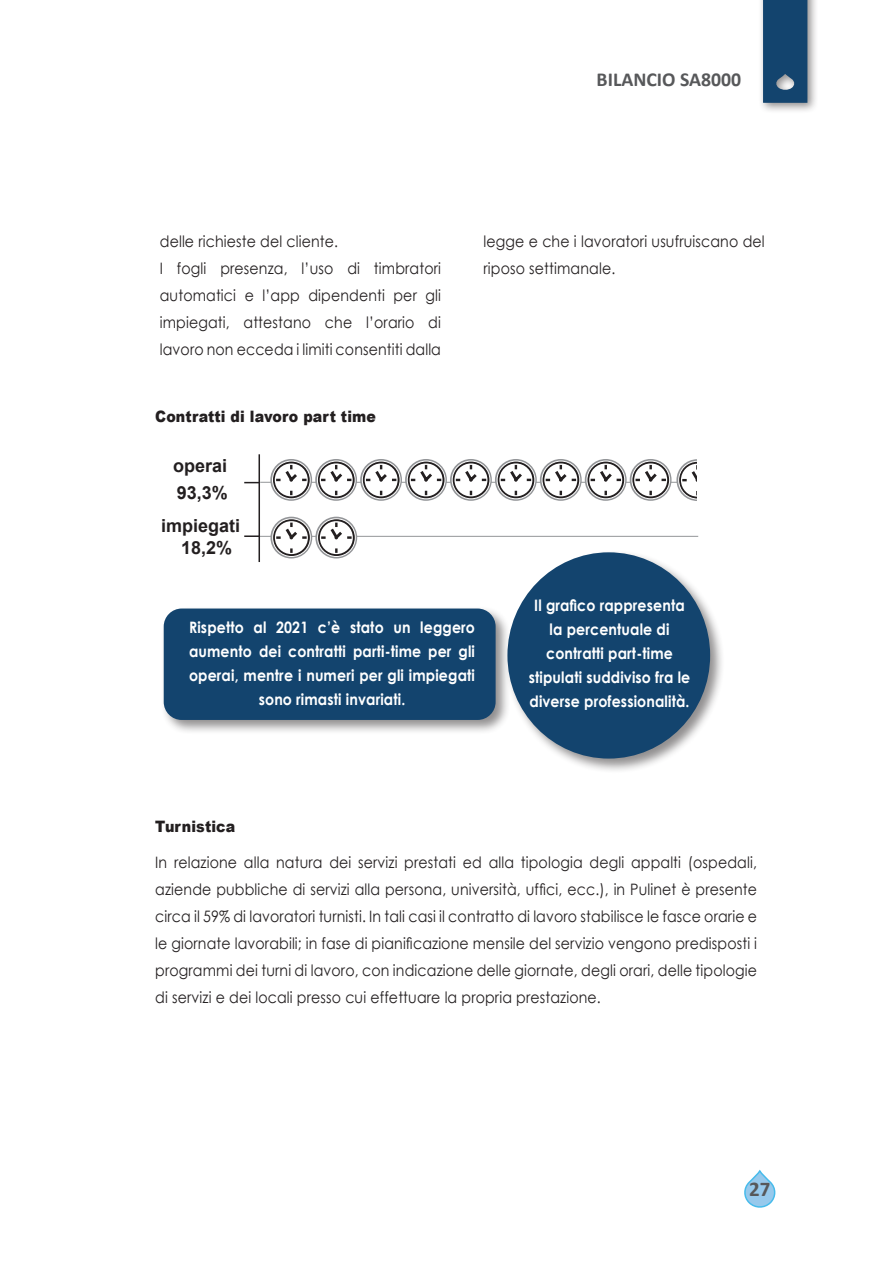
<style>
.page{position:relative;width:893px;height:1263px;background:#fff}
.page>*{position:absolute;margin:0;border:0;box-sizing:border-box;transform-origin:0 0}
.Normale{font:700 21px "Calibri";color:#57585a}
.t1{font:700 19.8px "Calibri";color:#57585a}
.t2{font:700 18px "Arial";color:#231f20}
.Normale-2{font:15.75px/27px "Century Gothic";letter-spacing:.01em;color:#231f20;text-align:justify;scale:.9 1}
.Normale-3{font:700 15.75px/24px "Century Gothic";letter-spacing:.01em;color:#fff;text-align:center;scale:.9 1}
.Normale-4{font:900 15.75px "Arial";letter-spacing:.01em;color:#231f20;scale:.9 1}
</style>
<div class="page">
<div style="left:758px;top:0;width:61px;height:114px;background:#231f20;opacity:.5"></div>
<svg style="left:762px;top:0;width:46px;height:104px;background:#224f75"></svg>
<div style="left:504px;top:549px;width:221px;height:224px;background:#231f20;opacity:.5"></div>
<div style="left:507px;top:552px;width:203px;height:206px;background:#13446e;border-radius:50%"></div>
<hr style="left:259px;top:536px;width:439px;height:1px;background:#939598">
<hr style="left:259px;top:454px;width:1px;height:108px;background:#231f20">
<svg style="left:244px;top:535px;width:15px;height:2px"></svg>
<svg style="left:244px;top:482px;width:15px;height:1px"></svg>
<hr style="left:260px;top:482px;width:450px;height:1px;background:#939598">
<svg style="left:270px;top:459px;width:42px;height:42px"></svg>
<svg style="left:272px;top:461px;width:38px;height:38px"></svg>
<div style="left:272px;top:461px;width:38px;height:38px;border:1px solid #fff;border-radius:50%"></div>
<div style="left:275px;top:463px;width:33px;height:33px;background:#fff;border-radius:50%"></div>
<svg style="left:276px;top:465px;width:31px;height:17px"></svg>
<svg style="left:315px;top:459px;width:42px;height:42px"></svg>
<svg style="left:317px;top:461px;width:38px;height:38px"></svg>
<div style="left:317px;top:461px;width:38px;height:38px;border:1px solid #fff;border-radius:50%"></div>
<div style="left:320px;top:463px;width:33px;height:33px;background:#fff;border-radius:50%"></div>
<svg style="left:321px;top:465px;width:30px;height:17px"></svg>
<svg style="left:360px;top:459px;width:42px;height:42px"></svg>
<svg style="left:362px;top:461px;width:38px;height:38px"></svg>
<div style="left:362px;top:461px;width:38px;height:38px;border:1px solid #fff;border-radius:50%"></div>
<div style="left:365px;top:463px;width:33px;height:33px;background:#fff;border-radius:50%"></div>
<svg style="left:366px;top:465px;width:30px;height:17px"></svg>
<svg style="left:405px;top:459px;width:42px;height:42px"></svg>
<svg style="left:407px;top:461px;width:38px;height:38px"></svg>
<div style="left:407px;top:461px;width:38px;height:38px;border:1px solid #fff;border-radius:50%"></div>
<div style="left:410px;top:463px;width:32px;height:33px;background:#fff;border-radius:50%"></div>
<svg style="left:411px;top:465px;width:30px;height:17px"></svg>
<svg style="left:450px;top:459px;width:42px;height:42px"></svg>
<svg style="left:452px;top:461px;width:38px;height:38px"></svg>
<div style="left:452px;top:461px;width:38px;height:38px;border:1px solid #fff;border-radius:50%"></div>
<div style="left:454px;top:463px;width:33px;height:33px;background:#fff;border-radius:50%"></div>
<svg style="left:456px;top:465px;width:30px;height:17px"></svg>
<svg style="left:495px;top:459px;width:42px;height:42px"></svg>
<svg style="left:497px;top:461px;width:38px;height:38px"></svg>
<div style="left:497px;top:461px;width:38px;height:38px;border:1px solid #fff;border-radius:50%"></div>
<div style="left:499px;top:463px;width:33px;height:33px;background:#fff;border-radius:50%"></div>
<svg style="left:501px;top:465px;width:30px;height:17px"></svg>
<svg style="left:540px;top:459px;width:42px;height:42px"></svg>
<svg style="left:542px;top:461px;width:38px;height:38px"></svg>
<div style="left:542px;top:461px;width:38px;height:38px;border:1px solid #fff;border-radius:50%"></div>
<div style="left:544px;top:463px;width:33px;height:33px;background:#fff;border-radius:50%"></div>
<svg style="left:546px;top:465px;width:30px;height:17px"></svg>
<svg style="left:585px;top:459px;width:42px;height:42px"></svg>
<svg style="left:587px;top:461px;width:38px;height:38px"></svg>
<div style="left:587px;top:461px;width:38px;height:38px;border:1px solid #fff;border-radius:50%"></div>
<div style="left:589px;top:463px;width:33px;height:33px;background:#fff;border-radius:50%"></div>
<svg style="left:604px;top:491px;width:3px;height:4px"></svg>
<svg style="left:591px;top:465px;width:30px;height:17px"></svg>
<svg style="left:630px;top:459px;width:41px;height:42px"></svg>
<svg style="left:632px;top:461px;width:38px;height:38px"></svg>
<div style="left:632px;top:461px;width:38px;height:38px;border:1px solid #fff;border-radius:50%"></div>
<div style="left:634px;top:463px;width:33px;height:33px;background:#fff;border-radius:50%"></div>
<svg style="left:649px;top:491px;width:3px;height:4px"></svg>
<svg style="left:635px;top:465px;width:31px;height:17px"></svg>
<svg style="left:676px;top:459px;width:42px;height:42px"></svg>
<svg style="left:679px;top:461px;width:37px;height:38px"></svg>
<div style="left:678px;top:461px;width:38px;height:38px;border:1px solid #fff;border-radius:50%"></div>
<div style="left:681px;top:464px;width:33px;height:33px;background:#fff;border-radius:50%"></div>
<svg style="left:682px;top:465px;width:15px;height:17px"></svg>
<div style="left:698px;top:458px;width:32px;height:44px;background:#fff"></div>
<svg style="left:315px;top:517px;width:42px;height:41px"></svg>
<svg style="left:318px;top:519px;width:37px;height:37px"></svg>
<div style="left:317px;top:519px;width:38px;height:38px;border:1px solid #fff;border-radius:50%"></div>
<div style="left:320px;top:521px;width:33px;height:33px;background:#fff;border-radius:50%"></div>
<svg style="left:335px;top:548px;width:3px;height:5px"></svg>
<svg style="left:321px;top:523px;width:31px;height:17px"></svg>
<svg style="left:744px;top:1169px;width:32px;height:39px"></svg>
<svg style="left:270px;top:517px;width:42px;height:41px"></svg>
<svg style="left:273px;top:519px;width:37px;height:37px"></svg>
<div style="left:272px;top:519px;width:38px;height:38px;border:1px solid #fff;border-radius:50%"></div>
<div style="left:275px;top:521px;width:33px;height:33px;background:#fff;border-radius:50%"></div>
<svg style="left:290px;top:548px;width:3px;height:5px"></svg>
<svg style="left:276px;top:523px;width:31px;height:17px"></svg>
<div style="left:161px;top:605px;width:350px;height:130px;background:#231f20;opacity:.5"></div>
<div style="left:164px;top:608px;width:332px;height:112px;background:#13446e;border-radius:18px"></div>
<p class="t1" style="left:597px;top:65px;width:146px">BILANCIO SA8000</p>
<p class="Normale-2" style="left:160px;top:228px;width:200px">delle richieste del cliente.</p>
<p class="Normale-2" style="left:160px;top:255px;width:314px">I fogli presenza, l’uso di timbratori automatici e l’app dipendenti per gli impiegati, attestano che l’orario di lavoro non ecceda i limiti consentiti dalla</p>
<p class="Normale-2" style="left:483px;top:228px;width:314px">legge e che i lavoratori usufruiscano del riposo settimanale.</p>
<p class="Normale-4" style="left:155px;top:405px;width:247px">Contratti di lavoro part time</p>
<p class="t2" style="left:173px;top:453px;width:56px">operai</p>
<p class="t2" style="left:177px;top:480px;width:53px">93,3%</p>
<p class="t2" style="left:161px;top:513px;width:81px">impiegati</p>
<p class="t2" style="left:181px;top:535px;width:53px">18,2%</p>
<p class="Normale-3" style="left:189px;top:615px;width:319px">Rispetto al 2021 c’è stato un leggero aumento dei contratti parti-time per gli operai, mentre i numeri per gli impiegati sono rimasti invariati.</p>
<p class="Normale-3" style="left:529px;top:593px;width:181px">Il grafico rappresenta la percentuale di contratti part-time stipulati suddiviso fra le diverse professionalità.</p>
<p class="Normale-4" style="left:155px;top:815px;width:91px">Turnistica</p>
<p class="Normale-2" style="left:155px;top:848px;width:670px">In relazione alla natura dei servizi prestati ed alla tipologia degli appalti (ospedali, aziende pubbliche di servizi alla persona, università, uffici, ecc.), in Pulinet è presente circa il 59% di lavoratori turnisti. In tali casi il contratto di lavoro stabilisce le fasce orarie e le giornate lavorabili; in fase di pianificazione mensile del servizio vengono predisposti i programmi dei turni di lavoro, con indicazione delle giornate, degli orari, delle tipologie di servizi e dei locali presso cui effettuare la propria prestazione.</p>
<p class="Normale" style="left:749px;top:1174px;width:23px">27</p>
</div>
